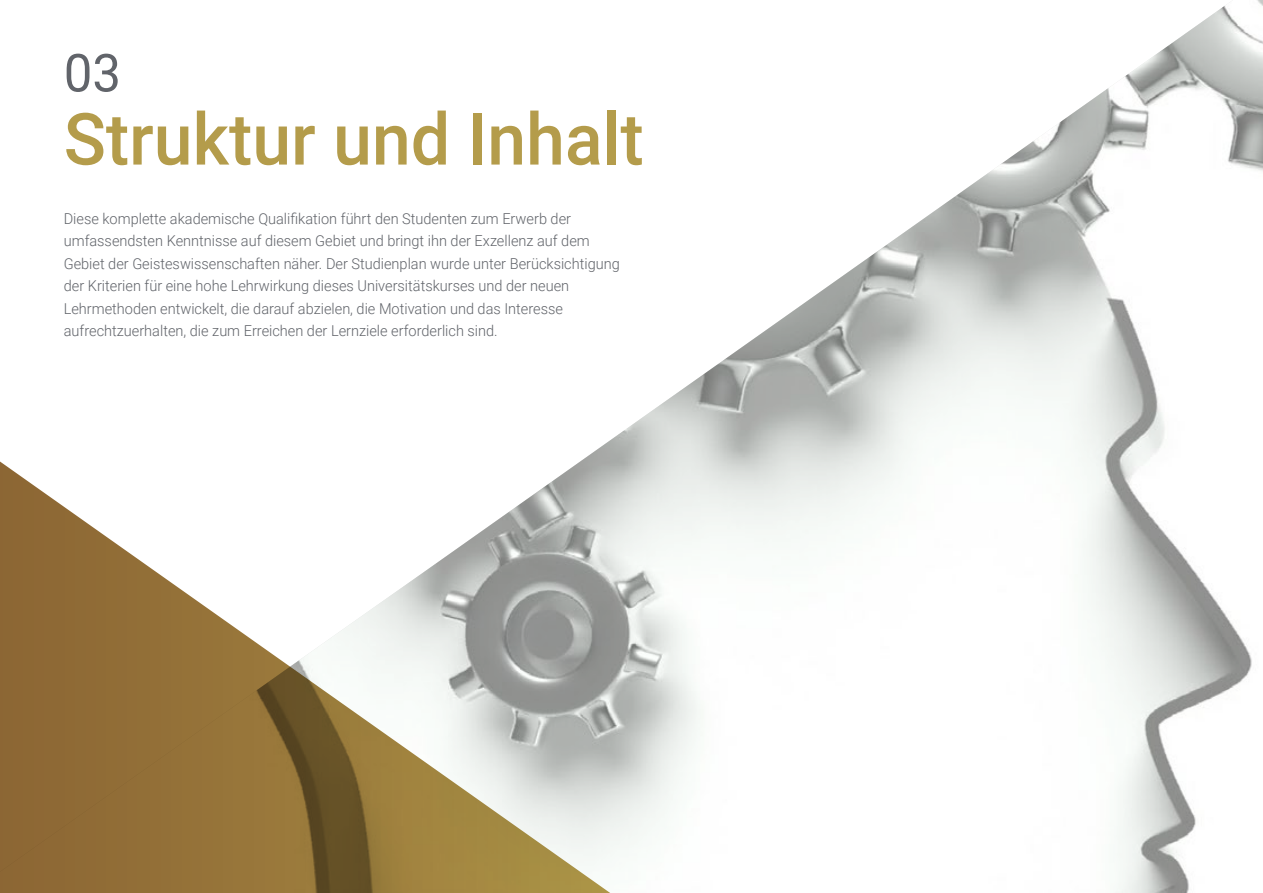
<style>
.page{position:relative;width:1263px;height:893px;background:#fff}
.page>*{position:absolute;margin:0;border:0;box-sizing:border-box;transform-origin:0 0}
.t1{font:500 72px "Roboto";color:#b49c4b}
.t2{font:52.5px "Roboto";color:#61646a}
.t3{font:300 15px/22.5px "Roboto";color:#61646a}
</style>
<div class="page">
<img style="left:602px;top:0;width:661px;height:893px">
<svg style="left:0;top:446px;width:640px;height:447px"></svg>
<h2 class="t2" style="left:64px;top:36px;width:59px">03</h2>
<h1 class="t1" style="left:64px;top:89px;width:581px">Struktur und Inhalt</h1>
<p class="t3" style="left:64px;top:207px;width:558px">Diese komplette akademische Qualifikation führt den Studenten zum Erwerb der umfassendsten Kenntnisse auf diesem Gebiet und bringt ihn der Exzellenz auf dem Gebiet der Geisteswissenschaften näher. Der Studienplan wurde unter Berücksichtigung der Kriterien für eine hohe Lehrwirkung dieses Universitätskurses und der neuen Lehrmethoden entwickelt, die darauf abzielen, die Motivation und das Interesse aufrechtzuerhalten, die zum Erreichen der Lernziele erforderlich sind.</p>
</div>
